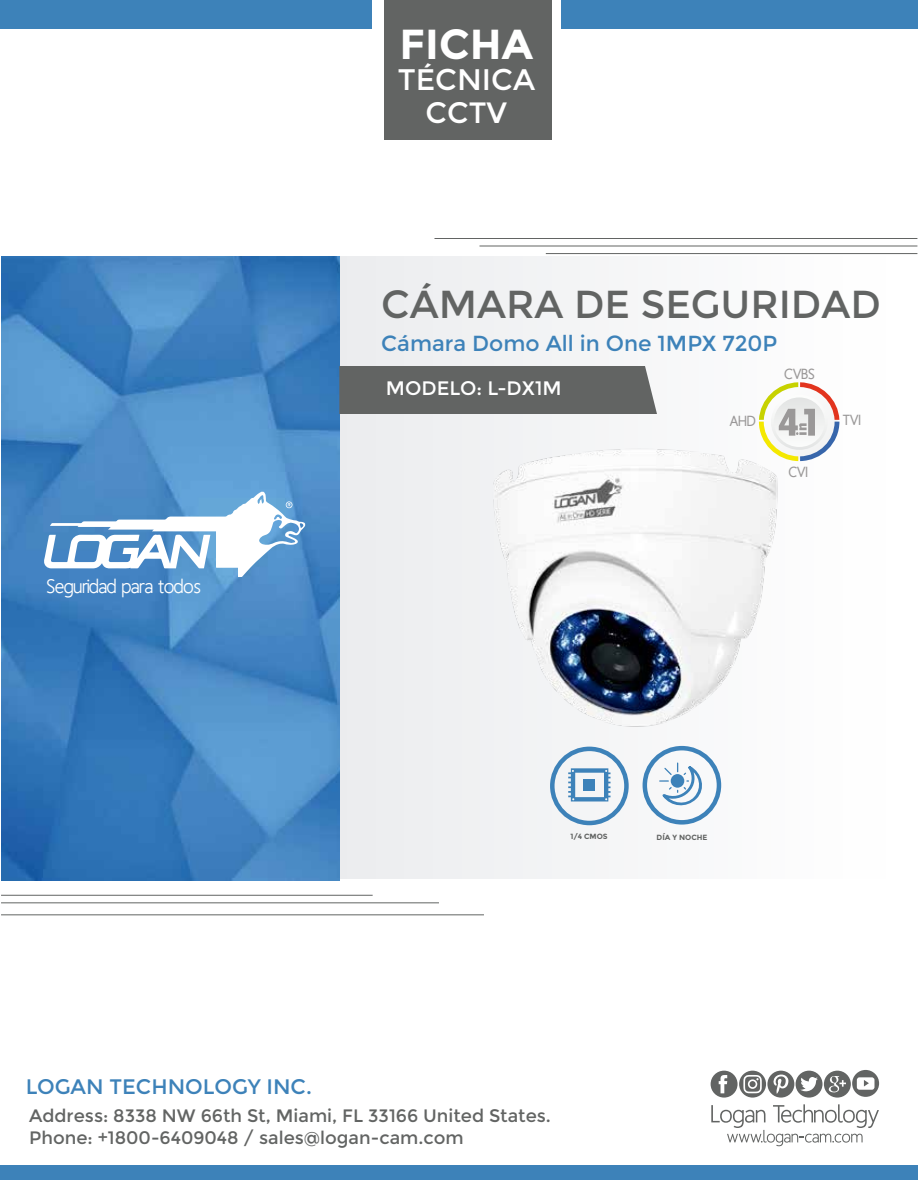
<style>
.page{position:relative;width:918px;height:1188px;background:#fff}
.page>*{position:absolute;margin:0;border:0;box-sizing:border-box;transform-origin:0 0}
.t1{font:700 42px "Montserrat";color:#fff}
.t2{font:39px "Montserrat";color:#626463}
.t3{font:29.7px "Montserrat";color:#fff}
.t4{font:29.4px "Montserrat";color:#fff}
.t5{font:21.75px "Montserrat";color:#3d82b9}
.t6{font:21px "Montserrat";color:#3d82b9}
.t7{font:19.5px "Homizio";color:#fff}
.t8{font:19.5px "Montserrat";color:#fff}
.t9{font:18px/21.6px "Montserrat";color:#626463}
.t10{font:700 14.55px "Homizio";color:#9a9898}
.t11{font:700 7.5px "Montserrat";color:#626463}
</style>
<div class="page">
<div style="left:0;top:0;width:917px;height:28px;background:#3d82b9"></div>
<div style="left:373px;top:0;width:188px;height:153px;background:#fff"></div>
<div style="left:384px;top:0;width:168px;height:140px;background:#626463"></div>
<div style="left:1px;top:257px;width:917px;height:622px;background:#f6f6f7"></div>
<div style="left:550px;top:747px;width:79px;height:78px;border:4px solid #3d82b9;border-radius:50%"></div>
<div style="left:643px;top:746px;width:78px;height:79px;border:4px solid #3d82b9;border-radius:50%"></div>
<svg style="left:659px;top:763px;width:43px;height:43px"></svg>
<svg style="left:568px;top:768px;width:43px;height:33px"></svg>
<div style="left:584px;top:779px;width:11px;height:12px;background:#3d82b9"></div>
<img style="left:1px;top:257px;width:338px;height:624px">
<hr style="left:546px;top:253px;width:371px;height:1px;background:#626463">
<hr style="left:480px;top:246px;width:437px;height:1px;background:#626463">
<hr style="left:434px;top:238px;width:483px;height:1px;background:#626463">
<hr style="left:1px;top:895px;width:372px;height:1px;background:#626463">
<hr style="left:1px;top:902px;width:438px;height:1px;background:#626463">
<hr style="left:1px;top:914px;width:483px;height:1px;background:#626463">
<svg style="left:35px;top:492px;width:273px;height:140px"></svg>
<div style="left:339px;top:366px;width:318px;height:48px;background:#626463"></div>
<div style="left:0;top:1165px;width:918px;height:15px;background:#3d82b9"></div>
<svg style="left:711px;top:1104px;width:168px;height:42px"></svg>
<svg style="left:711px;top:1070px;width:168px;height:28px"></svg>
<svg style="left:759px;top:382px;width:80px;height:79px"></svg>
<img style="left:493px;top:439px;width:291px;height:288px">
<h1 class="t1" style="left:400px;top:19px;width:135px">FICHA</h1>
<h3 class="t3" style="left:398px;top:62px;width:139px">TÉCNICA</h3>
<h3 class="t4" style="left:426px;top:96px;width:83px">CCTV</h3>
<h2 class="t2" style="left:381px;top:281px;width:501px">CÁMARA DE SEGURIDAD</h2>
<p class="t5" style="left:381px;top:331px;width:398px">Cámara Domo All in One 1MPX 720P</p>
<p class="t8" style="left:386px;top:376px;width:177px">MODELO: L-DX1M</p>
<p class="t10" style="left:785px;top:366px;width:31px">CVBS</p>
<p class="t10" style="left:730px;top:412px;width:27px">AHD</p>
<p class="t10" style="left:843px;top:412px;width:19px">TVI</p>
<p class="t7" style="left:47px;top:575px;width:155px">Seguridad para todos</p>
<p class="t10" style="left:789px;top:463px;width:20px">CVI</p>
<p class="t11" style="left:570px;top:832px;width:39px">1/4 CMOS</p>
<p class="t11" style="left:657px;top:833px;width:52px">DÍA Y NOCHE</p>
<p class="t6" style="left:26px;top:1074px;width:288px">LOGAN TECHNOLOGY INC.</p>
<p class="t9" style="left:29px;top:1105px;width:523px">Address: 8338 NW 66th St, Miami, FL 33166 United States.<br>Phone: +1800-6409048 / sales@logan-cam.com</p>
</div>
